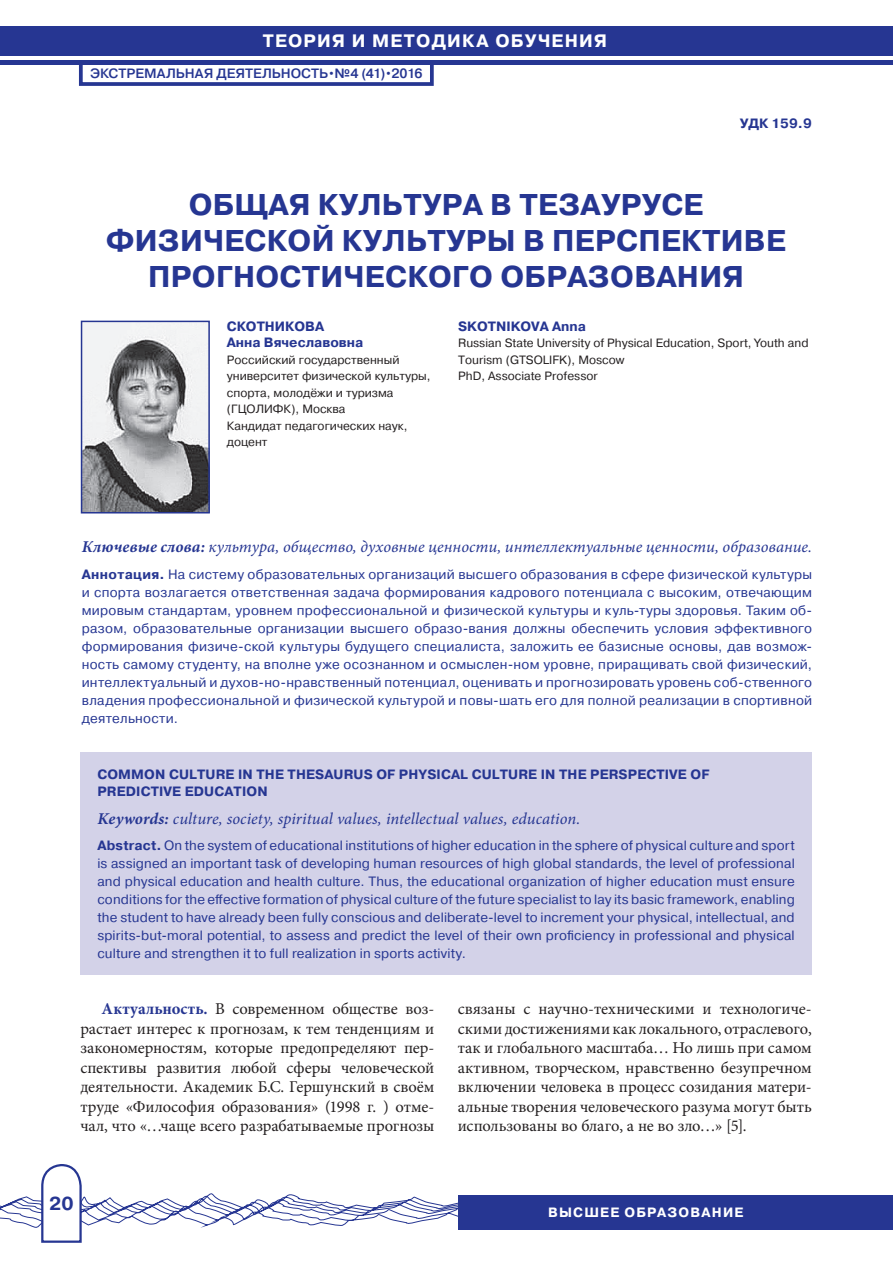
<style>
.page{position:relative;width:893px;height:1263px;background:#fff}
.page>*{position:absolute;margin:0;border:0;box-sizing:border-box;transform-origin:0 0}
.ZAGOLOVOK{font:700 30px/36px "Pragmatica";letter-spacing:.01em;color:#263692;text-align:center}
.t1{font:700 18.75px "Pragmatica";color:#263692}
.t2{font:700 18px "Pragmatica";letter-spacing:.06em;color:#fff}
.TEXT{font:16.5px/19.5px "Minion Pro";letter-spacing:-.005em;color:#231f20;text-align:justify}
.Key{font:italic 16.5px "Minion Pro";color:#263692}
.text_small{font:13.5px/18px "Pragmatica";letter-spacing:.015em;color:#263692;text-align:justify}
.Zag_small{font:700 13.5px/16.5px "Pragmatica";letter-spacing:.01em;color:#263692}
.FIO{font:700 13.5px/16.2px "Pragmatica";color:#263692}
.t3{font:500 13.5px "Pragmatica";color:#263692}
.t4{font:700 13.5px "Pragmatica";letter-spacing:.085em;color:#fff}
.WHO{font:12px/16.5px "Pragmatica";color:#231f20}
.s1{font-weight:700}
.s2{font-weight:700;color:#263692}
</style>
<div class="page">
<div style="left:0;top:26px;width:893px;height:30px;background:#263692"></div>
<hr style="left:0;top:61px;width:893px;height:4px;background:#263692">
<svg style="left:0;top:1165px;width:893px;height:78px"></svg>
<div style="left:458px;top:1195px;width:435px;height:34px;background:#263692"></div>
<div style="left:0;top:1242px;width:21px;height:21px;background:#fff"></div>
<div style="left:79px;top:61px;width:355px;height:25px;border:4px solid #263692"></div>
<div style="left:80px;top:753px;width:732px;height:222px;background:#d3d2e8"></div>
<img style="left:84px;top:324px;width:123px;height:186px">
<div style="left:81px;top:321px;width:129px;height:192px;border:2px solid #263692"></div>
<h3 class="t2" style="left:263px;top:29px;width:346px">ТЕОРИЯ И МЕТОДИКА ОБУЧЕНИЯ</h3>
<p class="t3" style="left:90px;top:65px;width:334px">ЭКСТРЕМАЛЬНАЯ ДЕЯТЕЛЬНОСТЬ•№4 (41)•2016</p>
<p class="FIO" style="left:740px;top:115px;width:74px">УДК 159.9</p>
<p class="ZAGOLOVOK" style="left:106px;top:187px;width:681px">ОБЩАЯ КУЛЬТУРА В ТЕЗАУРУСЕ<br>ФИЗИЧЕСКОЙ КУЛЬТУРЫ В ПЕРСПЕКТИВЕ<br>ПРОГНОСТИЧЕСКОГО ОБРАЗОВАНИЯ</p>
<p class="FIO" style="left:227px;top:318px;width:138px">СКОТНИКОВА<br>Анна Вячеславовна</p>
<p class="WHO" style="left:227px;top:351px;width:205px">Российский государственный университет физической культуры, спорта, молодёжи и туризма (ГЦОЛИФК), Москва</p>
<p class="WHO" style="left:227px;top:417px;width:182px">Кандидат педагогических наук, доцент</p>
<p class="FIO" style="left:458px;top:318px;width:129px">SKOTNIKOVA Anna</p>
<p class="WHO" style="left:458px;top:335px;width:352px">Russian State University of Physical Education, Sport, Youth and<br>Tourism (GTSOLIFK), Moscow</p>
<p class="WHO" style="left:458px;top:368px;width:141px">PhD, Associate Professor</p>
<p class="Key" style="left:82px;top:536px;width:732px"><span class="s1">Ключевые слова:</span> культура, общество, духовные ценности, интеллектуальные ценности, образование.</p>
<p class="text_small" style="left:82px;top:565px;width:732px"><span class="s1">Аннотация.</span> На систему образовательных организаций высшего образования в сфере физической культуры и спорта возлагается ответственная задача формирования кадрового потенциала с высоким, отвечающим мировым стандартам, уровнем профессиональной и физической культуры и куль-туры здоровья. Таким об&shy;разом, образовательные организации высшего образо-вания должны обеспечить условия эффективного формирования физиче-ской культуры будущего специалиста, заложить ее базисные основы, дав возмож&shy;ность самому студенту, на вполне уже осознанном и осмыслен-ном уровне, приращивать свой физический, интеллектуальный и духов-но-нравственный потенциал, оценивать и прогнозировать уровень соб-ственного владения профессиональной и физической культурой и повы-шать его для полной реализации в спортивной деятельности.</p>
<p class="Zag_small" style="left:97px;top:766px;width:613px">COMMON CULTURE IN THE THESAURUS OF PHYSICAL CULTURE IN THE PERSPECTIVE OF<br>PREDICTIVE EDUCATION</p>
<p class="Key" style="left:97px;top:807px;width:484px"><span class="s1">Keywords:</span> culture, society, spiritual values, intellectual values, education.</p>
<p class="text_small" style="left:97px;top:837px;width:699px"><span class="s1">Abstract.</span> On the system of educational institutions of higher education in the sphere of physical culture and sport is assigned an important task of developing human resources of high global standards, the level of professional and physical education and health culture. Thus, the educational organization of higher education must ensure conditions for the effective formation of physical culture of the future specialist to lay its basic framework, enabling the student to have already been fully conscious and deliberate-level to increment your physical, intellectual, and spirits-but-moral potential, to assess and predict the level of their own proficiency in professional and physical culture and strengthen it to full realization in sports activity.</p>
<p class="TEXT" style="left:80px;top:999px;width:356px;text-indent:21px"><span class="s2">Актуальность.</span> В современном обществе воз‑ растает интерес к прогнозам, к тем тенденциям и закономерностям, которые предопределяют пер‑ спективы развития любой сферы человеческой деятельности. Академик Б.С. Гершунский в своём труде «Философия образования» (1998 г. ) отме‑ чал, что «…чаще всего разрабатываемые прогнозы</p>
<p class="TEXT" style="left:458px;top:999px;width:355px">связаны с научно-техническими и технологиче‑ скими достижениями как локального, отраслевого, так и глобального масштаба… Но лишь при самом активном, творческом, нравственно безупречном включении человека в процесс созидания матери‑ альные творения человеческого разума могут быть использованы во благо, а не во зло…» [5].</p>
<p class="t1" style="left:49px;top:1191px;width:26px">20</p>
<p class="t4" style="left:548px;top:1203px;width:197px">ВЫСШЕЕ ОБРАЗОВАНИЕ</p>
</div>
